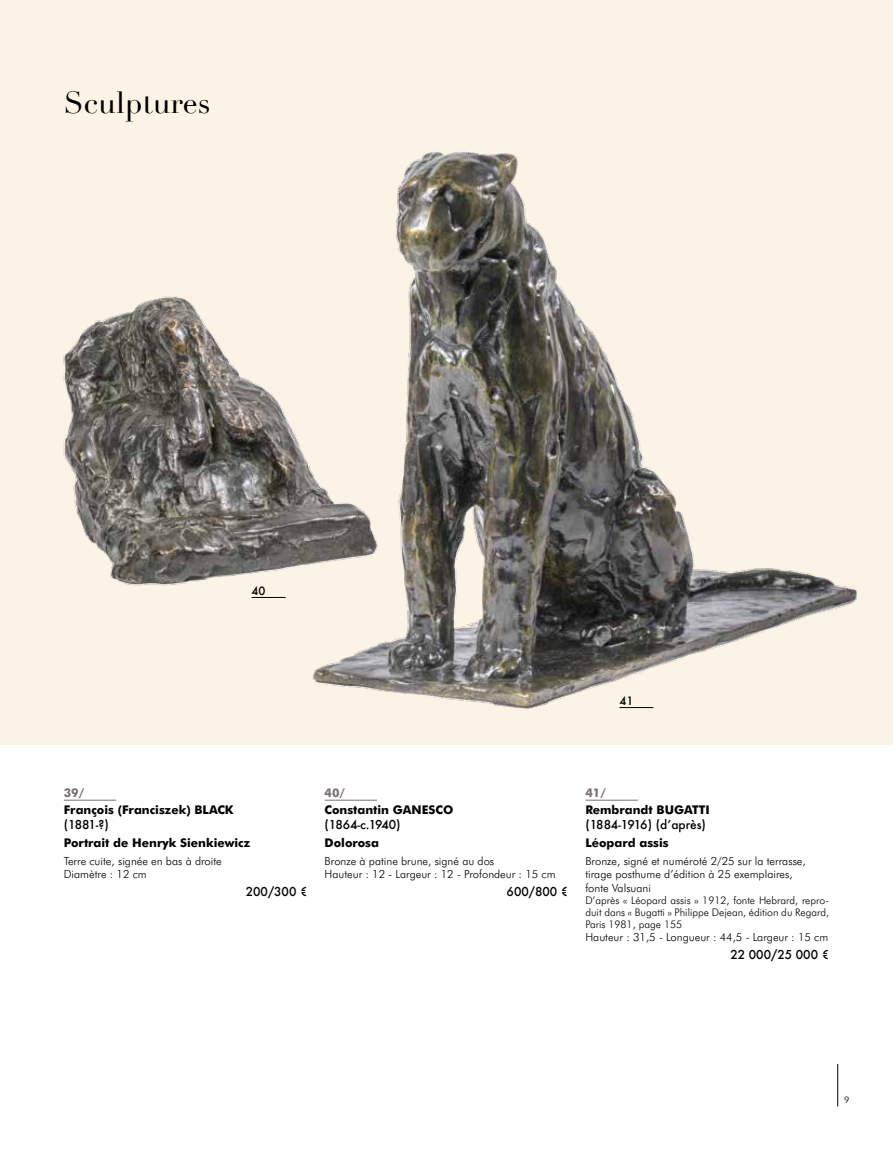
<style>
.page{position:relative;width:893px;height:1149px;background:#fff}
.page>*{position:absolute;margin:0;border:0;box-sizing:border-box;transform-origin:0 0}
.t1{font:30px "Didot";color:#000}
.t2{font:700 12px "Futura BT";color:#000}
.t3{font:500 12px "Futura";color:#000}
.t4{font:500 12px "Futura";letter-spacing:-.04em;color:#000}
.t5{font:700 12px "Futura BT";color:#7a7075}
.t6{font:300 11.25px/13.5px "Futura BT";color:#000}
.t7{font:500 11.25px "Futura";color:#000}
.t8{font:300 10.5px/12px "Futura BT";color:#000;text-align:justify}
.t9{font:9px "Avenir Next";color:#000}
</style>
<div class="page">
<div style="left:0;top:0;width:893px;height:744px;background:#fbf3e6"></div>
<img style="left:313px;top:151px;width:545px;height:558px">
<img style="left:63px;top:286px;width:322px;height:306px">
<hr style="left:64px;top:799px;width:52px;height:1px;background:#7a7075">
<hr style="left:325px;top:799px;width:52px;height:1px;background:#7a7075">
<hr style="left:585px;top:799px;width:53px;height:1px;background:#7a7075">
<hr style="left:252px;top:597px;width:34px;height:1px;background:#000">
<hr style="left:619px;top:707px;width:34px;height:1px;background:#000">
<hr style="left:837px;top:1063px;width:1px;height:43px;background:#000">
<h1 class="t1" style="left:64px;top:85px;width:148px">Sculptures</h1>
<p class="t7" style="left:252px;top:583px;width:15px">40</p>
<p class="t7" style="left:619px;top:693px;width:15px">41</p>
<p class="t5" style="left:64px;top:785px;width:22px">39/</p>
<p class="t2" style="left:64px;top:802px;width:171px">François (Franciszek) BLACK</p>
<p class="t3" style="left:64px;top:816px;width:47px">(1881-?)</p>
<p class="t2" style="left:64px;top:835px;width:188px">Portrait de Henryk Sienkiewicz</p>
<p class="t6" style="left:64px;top:853px;width:160px">Terre cuite, signée en bas à droite<br>Diamètre : 12 cm</p>
<p class="t3" style="left:246px;top:882px;width:63px">200/300 €</p>
<p class="t5" style="left:325px;top:785px;width:22px">40/</p>
<p class="t2" style="left:325px;top:802px;width:130px">Constantin GANESCO</p>
<p class="t4" style="left:325px;top:816px;width:78px">(1864-c.1940)</p>
<p class="t2" style="left:325px;top:835px;width:56px">Dolorosa</p>
<p class="t6" style="left:325px;top:853px;width:232px">Bronze à patine brune, signé au dos<br>Hauteur : 12 - Largeur : 12 - Profondeur : 15 cm</p>
<p class="t3" style="left:507px;top:882px;width:63px">600/800 €</p>
<p class="t5" style="left:585px;top:785px;width:22px">41/</p>
<p class="t2" style="left:585px;top:802px;width:126px">Rembrandt BUGATTI</p>
<p class="t3" style="left:585px;top:816px;width:122px">(1884-1916) (d’après)</p>
<p class="t2" style="left:585px;top:835px;width:85px">Léopard assis</p>
<p class="t6" style="left:585px;top:853px;width:222px">Bronze, signé et numéroté 2/25 sur la terrasse, tirage posthume d’édition à 25 exemplaires, fonte Valsuani</p>
<p class="t8" style="left:585px;top:893px;width:245px">D’après « Léopard assis » 1912, fonte Hebrard, repro&shy;duit dans « Bugatti » Philippe Dejean, édition du Regard, Paris 1981, page 155</p>
<p class="t6" style="left:585px;top:930px;width:244px">Hauteur : 31,5 - Longueur : 44,5 - Largeur : 15 cm</p>
<p class="t3" style="left:730px;top:945px;width:100px">22 000/25 000 €</p>
<p class="t9" style="left:844px;top:1091px;width:7px">9</p>
</div>
